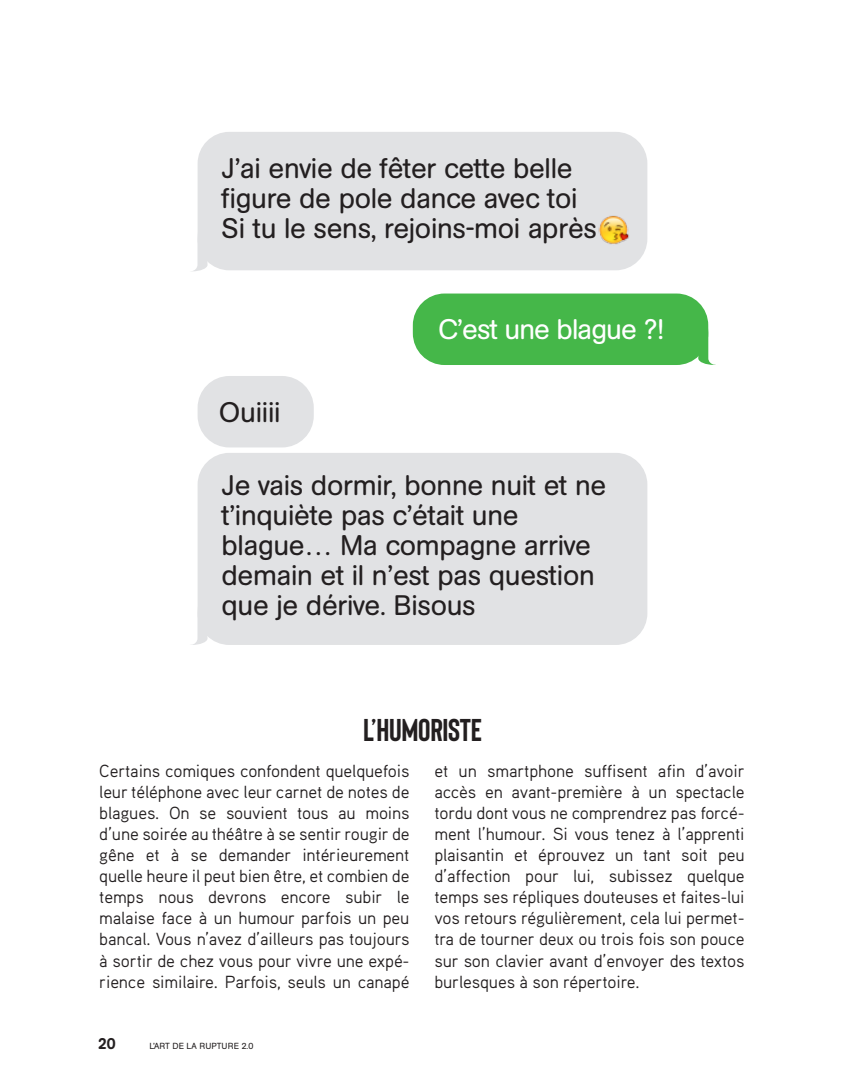
<style>
.page{position:relative;width:844px;height:1092px;background:#fff}
.page>*{position:absolute;margin:0;border:0;box-sizing:border-box;transform-origin:0 0}
.t1{font:700 31.5px "Bison";letter-spacing:-.01em;color:#231f20}
.t2{font:28px/29.9px "AG Book Rounded";letter-spacing:-.01em;color:#231f20}
.t3{font:28px "AG Book Rounded";letter-spacing:-.03em;color:#fff}
.t4{font:17.5px/21px "Aaux Pro";letter-spacing:-.01em;color:#231f20;text-align:justify}
.t5{font:500 15.75px "AG Book Rounded";color:#231f20}
.t6{font:8.75px "AG Book Rounded";letter-spacing:.01em;color:#231f20}
</style>
<div class="page">
<div style="left:197px;top:132px;width:450px;height:138px;background:#e1e2e4;border-radius:32px"></div>
<div style="left:197px;top:453px;width:450px;height:192px;background:#e1e2e4;border-radius:32px"></div>
<img style="left:598px;top:215px;width:31px;height:29px">
<div style="left:412px;top:293px;width:296px;height:72px;background:#45b749;border-radius:32px"></div>
<svg style="left:698px;top:320px;width:18px;height:45px"></svg>
<div style="left:197px;top:376px;width:117px;height:71px;background:#e1e2e4;border-radius:32px"></div>
<svg style="left:192px;top:600px;width:15px;height:45px"></svg>
<svg style="left:193px;top:227px;width:14px;height:44px"></svg>
<h2 class="t2" style="left:221px;top:153px;width:377px">J’ai envie de fêter cette belle figure de pole dance avec toi<br>Si tu le sens, rejoins-moi après</h2>
<h2 class="t2" style="left:219px;top:397px;width:63px">Ouiiii</h2>
<h2 class="t3" style="left:438px;top:314px;width:227px">C’est une blague ?!</h2>
<h2 class="t2" style="left:221px;top:471px;width:386px">Je vais dormir, bonne nuit et ne t’inquiète pas c’était une blague… Ma compagne arrive demain et il n’est pas question que je dérive. Bisous</h2>
<h1 class="t1" style="left:363px;top:713px;width:120px">L’HUMORISTE</h1>
<p class="t4" style="left:99px;top:760px;width:312px">Certains comiques confondent quelquefois leur téléphone avec leur carnet de notes de blagues. On se souvient tous au moins d’une soirée au théâtre à se sentir rougir de gêne et à se demander intérieurement quelle heure il peut bien être, et combien de temps nous devrons encore subir le malaise face à un humour parfois un peu bancal. Vous n’avez d’ailleurs pas toujours à sortir de chez vous pour vivre une expé&shy;rience similaire. Parfois, seuls un canapé</p>
<p class="t4" style="left:434px;top:760px;width:312px">et un smartphone suffisent afin d’avoir accès en avant-première à un spectacle tordu dont vous ne comprendrez pas forcé&shy;ment l’humour. Si vous tenez à l’apprenti plaisantin et éprouvez un tant soit peu d’affection pour lui, subissez quelque temps ses répliques douteuses et faites-lui vos retours régulièrement, cela lui permet&shy;tra de tourner deux ou trois fois son pouce sur son clavier avant d’envoyer des textos burlesques à son répertoire.</p>
<p class="t5" style="left:98px;top:1033px;width:19px">20</p>
<p class="t6" style="left:149px;top:1040px;width:105px">L’ART DE LA RUPTURE 2.0</p>
</div>
